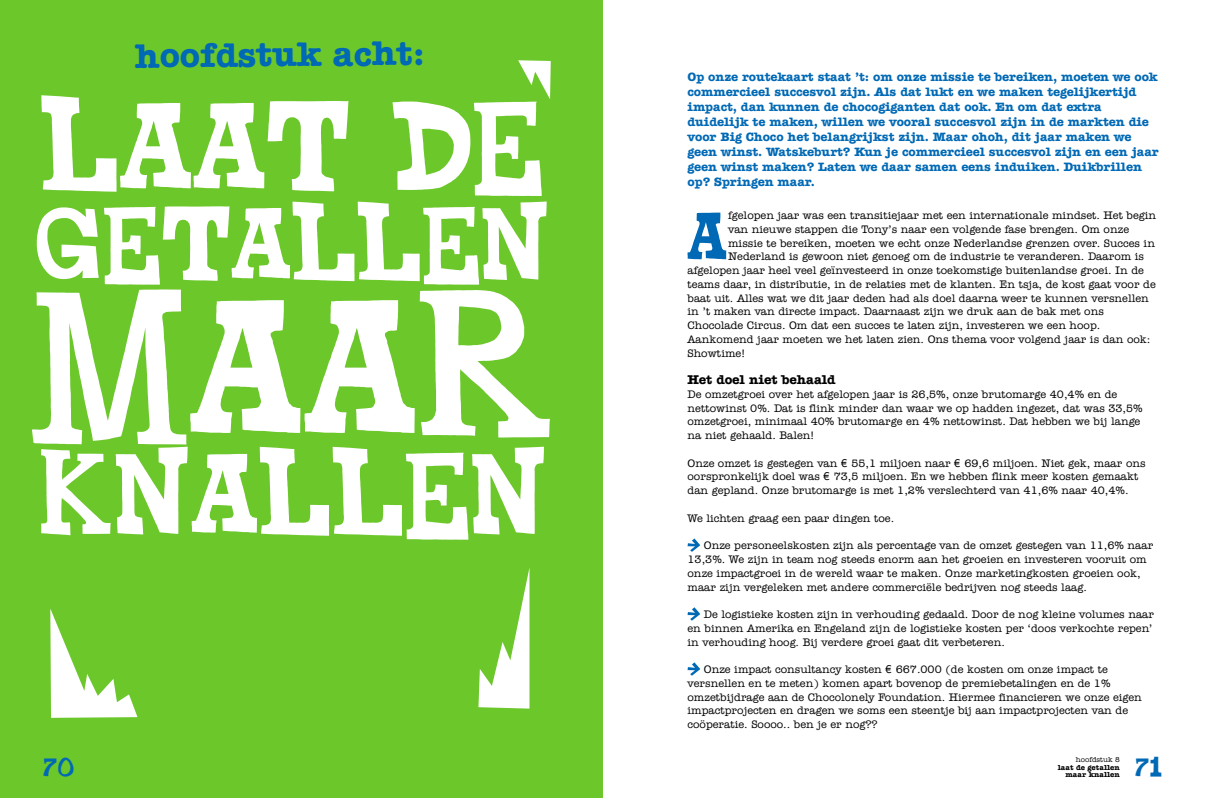
<style>
.page{position:relative;width:1205px;height:798px;background:#fff}
.page>*{position:absolute;margin:0;border:0;box-sizing:border-box;transform-origin:0 0}
.t1{font:199.38px "Chocoladeletter";color:#fff}
.t2{font:128.12px "Chocoladeletter";letter-spacing:-.01em;color:#fff}
.t3{font:118.12px "Chocoladeletter";letter-spacing:-.01em;color:#fff}
.t4{font:105.62px "Chocoladeletter";letter-spacing:-.01em;color:#fff}
.t5{font:70px "Chocoladeletter";color:#0069b5}
.t6{font:700 35px "Amer Typewriter IT Cby BT";letter-spacing:-.02em;color:#0069b5}
.t7{font:28.12px "Chocoladeletter";color:#0069b5}
.t8{font:700 13.12px "Amer Typewriter IT Cby BT";letter-spacing:-.01em;color:#000}
.t9{font:700 12.5px/15px "Amer Typewriter IT Cby BT";letter-spacing:-.01em;color:#0069b5}
.t10{font:500 11.25px/13.8px "Amer Typewriter IT Cby BT";color:#000}
.t11{font:700 7.5px/7.5px "Amer Typewriter IT Cby BT";color:#000;text-align:right}
.t12{font:500 7.5px "Amer Typewriter IT Cby BT";color:#000}
.s1{font-family:"Andale Mono";font-weight:400}
</style>
<div class="page">
<div style="left:0;top:0;width:602px;height:797px;background:#6cc72b"></div>
<svg style="left:687px;top:538px;width:13px;height:13px"></svg>
<svg style="left:687px;top:607px;width:13px;height:13px"></svg>
<svg style="left:687px;top:662px;width:13px;height:13px"></svg>
<svg style="left:50px;top:609px;width:87px;height:108px"></svg>
<svg style="left:478px;top:570px;width:51px;height:138px"></svg>
<svg style="left:518px;top:60px;width:33px;height:39px"></svg>
<h3 class="t6" style="left:135px;top:32px;width:292px">hoofdstuk acht:</h3>
<h2 class="t2" style="left:39px;top:89px;width:506px">LAAT DE</h2>
<h3 class="t4" style="left:34px;top:197px;width:518px">GETALLEN</h3>
<h1 class="t1" style="left:29px;top:279px;width:526px">MAAR</h1>
<h3 class="t3" style="left:36px;top:441px;width:513px">KNALLEN</h3>
<p class="t9" style="left:687px;top:69px;width:473px">Op onze routekaart staat ’t: om onze missie te bereiken, moeten we ook commercieel succesvol zijn. Als dat lukt en we maken tegelijkertijd impact, dan kunnen de chocogiganten dat ook. En om dat extra duidelijk te maken, willen we vooral succesvol zijn in de markten die voor Big Choco het belangrijkst zijn. Maar ohoh, dit jaar maken we geen winst. Watskeburt? Kun je commercieel succesvol zijn en een jaar geen winst maken? Laten we daar samen eens induiken. Duikbrillen op? Springen maar.</p>
<h3 class="t5" style="left:686px;top:205px;width:42px">A</h3>
<p class="t10" style="left:728px;top:208px;width:430px">fgelopen jaar was een transitiejaar met een internationale mindset. Het begin</p>
<p class="t10" style="left:728px;top:222px;width:402px">van nieuwe stappen die Tony’s naar een volgende fase brengen. Om onze</p>
<p class="t10" style="left:728px;top:235px;width:428px">missie te bereiken, moeten we echt onze Nederlandse grenzen over. Succes in</p>
<p class="t10" style="left:728px;top:249px;width:417px">Nederland is gewoon niet genoeg om de industrie te veranderen. Daarom is</p>
<p class="t10" style="left:687px;top:263px;width:458px">afgelopen jaar heel veel geïnvesteerd in onze toekomstige buitenlandse groei. In de</p>
<p class="t10" style="left:687px;top:277px;width:470px">teams daar, in distributie, in de relaties met de klanten. En tsja, de kost gaat voor de</p>
<p class="t10" style="left:687px;top:290px;width:463px">baat uit. Alles wat we dit jaar deden had als doel daarna weer te kunnen versnellen</p>
<p class="t10" style="left:687px;top:304px;width:418px">in ’t maken van directe impact. Daarnaast zijn we druk aan de bak met ons</p>
<p class="t10" style="left:687px;top:318px;width:414px">Chocolade Circus. Om dat een succes te laten zijn, investeren we een hoop.</p>
<p class="t10" style="left:687px;top:332px;width:464px">Aankomend jaar moeten we het laten zien. Ons thema voor volgend jaar is dan ook:</p>
<p class="t10" style="left:687px;top:345px;width:59px">Showtime!</p>
<p class="t8" style="left:687px;top:371px;width:149px">Het doel niet behaald</p>
<p class="t10" style="left:687px;top:387px;width:457px">De omzetgroei over het afgelopen jaar is 26,5%, onze brutomarge 40,4% en de nettowinst 0%. Dat is flink minder dan waar we op hadden ingezet, dat was 33,5% omzetgroei, minimaal 40% brutomarge en 4% nettowinst. Dat hebben we bij lange na niet gehaald. Balen!</p>
<p class="t10" style="left:687px;top:455px;width:460px">Onze omzet is gestegen van <span class="s1">€</span> 55,1 miljoen naar <span class="s1">€</span> 69,6 miljoen. Niet gek, maar ons oorspronkelijk doel was <span class="s1">€</span> 73,5 miljoen. En we hebben flink meer kosten gemaakt dan gepland. Onze brutomarge is met 1,2% verslechterd van 41,6% naar 40,4%.</p>
<p class="t10" style="left:687px;top:510px;width:208px">We lichten graag een paar dingen toe.</p>
<p class="t10" style="left:687px;top:538px;width:467px;text-indent:16px">Onze personeelskosten zijn als percentage van de omzet gestegen van 11,6% naar 13,3%. We zijn in team nog steeds enorm aan het groeien en investeren vooruit om onze impactgroei in de wereld waar te maken. Onze marketingkosten groeien ook, maar zijn vergeleken met andere commerciële bedrijven nog steeds laag.</p>
<p class="t10" style="left:687px;top:607px;width:468px;text-indent:16px">De logistieke kosten zijn in verhouding gedaald. Door de nog kleine volumes naar en binnen Amerika en Engeland zijn de logistieke kosten per ‘doos verkochte repen’ in verhouding hoog. Bij verdere groei gaat dit verbeteren.</p>
<p class="t10" style="left:687px;top:662px;width:456px;text-indent:16px">Onze impact consultancy kosten <span class="s1">€</span> 667.000 (de kosten om onze impact te versnellen en te meten) komen apart bovenop de premiebetalingen en de 1% omzetbijdrage aan de Chocolonely Foundation. Hiermee financieren we onze eigen impactprojecten en dragen we soms een steentje bij aan impactprojecten van de coöperatie. Soooo.. ben je er nog??</p>
<p class="t12" style="left:1076px;top:754px;width:45px">hoofdstuk 8</p>
<p class="t11" style="left:1058px;top:762px;width:64px">laat de getallen maar knallen</p>
<h3 class="t7" style="left:43px;top:754px;width:35px">70</h3>
<h3 class="t7" style="left:1134px;top:754px;width:29px">71</h3>
</div>
